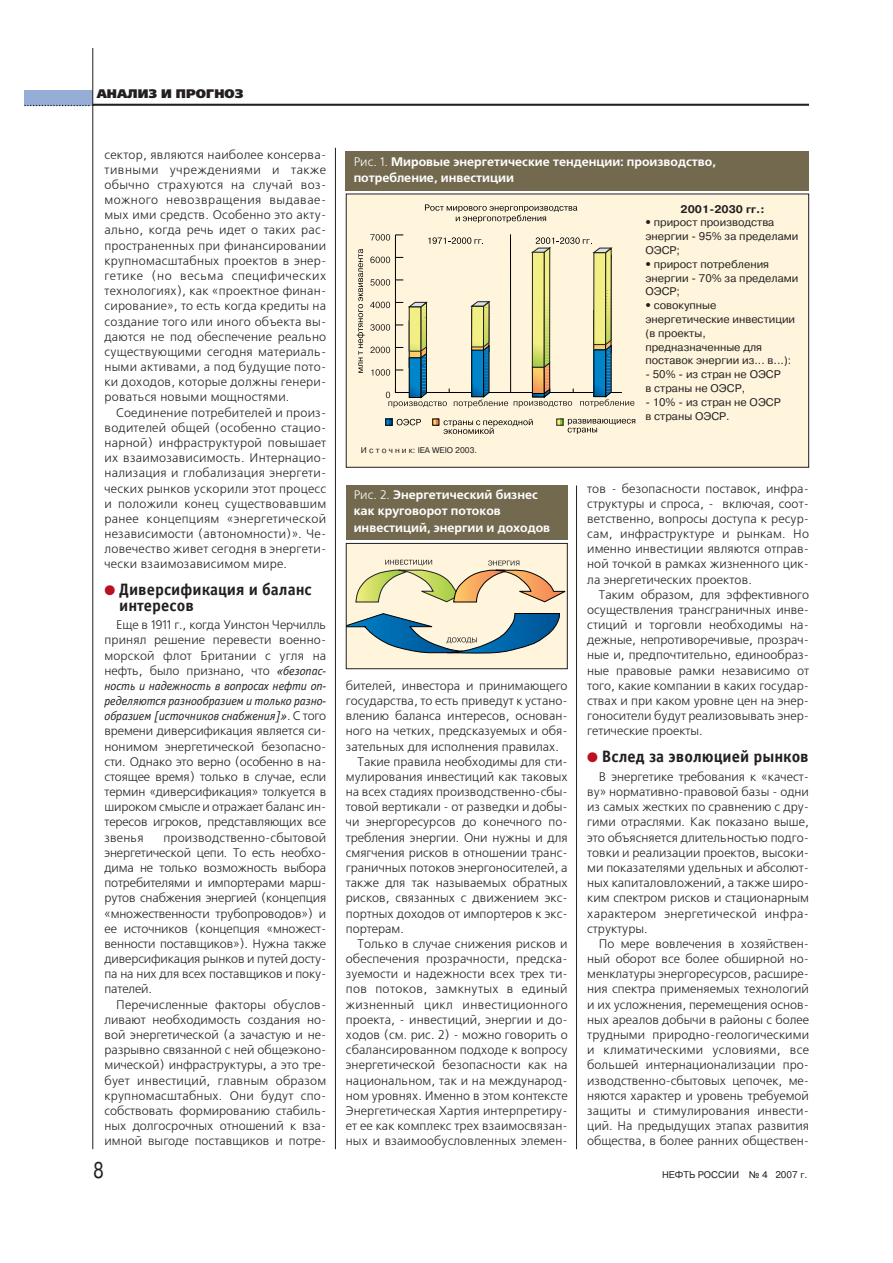
<style>
.page{position:relative;width:893px;height:1263px;background:#fff}
.page>*{position:absolute;margin:0;border:0;box-sizing:border-box;transform-origin:0 0}
.t1{font:22.65px "Pragmatica C";color:#231f20;scale:.82 1}
.t2{font:700 16.5px/16.5px "Officina Sans C";color:#231f20}
.t3{font:12.45px/15.1px "Free Set C";color:#231f20;text-align:justify}
.t4{font:700 12.45px/16.5px "Free Set C";color:#fff}
.t5{font:italic 12.45px/15.1px "Officina Sans C";letter-spacing:-.01em;color:#231f20;text-align:justify}
.t6{font:12.45px "Free Set C";letter-spacing:.03em;color:#231f20}
.t7{font:12.45px "Free Set Black C";color:#231f20}
.t8{font:11.1px/13.8px "Pragmatica C";color:#231f20}
.t9{font:700 11.1px "Pragmatica C";color:#231f20}
.t10{font:9.6px "Pragmatica C";color:#231f20}
.t11{font:8.25px "Pragmatica C";color:#231f20}
.s1{color:#ba1021}
.s2{font-family:"Officina Sans C";font-style:italic}
.s3{font-family:"Free Set C";font-style:normal}
.s4{font-weight:400}
.s5{font-family:"Officina Sans C"}
</style>
<div class="page">
<div style="left:25px;top:90px;width:68px;height:16px;background:#96add8"></div>
<svg style="left:25px;top:105px;width:65px;height:1px"></svg>
<hr style="left:93px;top:104px;width:716px;height:2px;background:#231f20">
<hr style="left:92px;top:49px;width:1px;height:1100px;background:#231f20">
<hr style="left:335px;top:148px;width:1px;height:1001px;background:#231f20">
<hr style="left:576px;top:485px;width:1px;height:664px;background:#231f20">
<div style="left:346px;top:543px;width:221px;height:126px;background:#fef5dc"></div>
<svg style="left:356px;top:560px;width:209px;height:42px"></svg>
<svg style="left:348px;top:613px;width:212px;height:41px"></svg>
<div style="left:346px;top:543px;width:221px;height:126px;border:1px solid #231f20"></div>
<div style="left:346px;top:485px;width:221px;height:55px;background:#72694e"></div>
<div style="left:346px;top:194px;width:462px;height:273px;background:#fef5dc"></div>
<div style="left:385px;top:419px;width:7px;height:6px;border:1px solid #000"></div>
<svg style="left:386px;top:419px;width:35px;height:6px"></svg>
<svg style="left:432px;top:419px;width:100px;height:15px"></svg>
<svg style="left:556px;top:419px;width:79px;height:15px"></svg>
<svg style="left:370px;top:234px;width:264px;height:174px"></svg>
<svg style="left:357px;top:249px;width:7px;height:124px"></svg>
<svg style="left:425px;top:204px;width:152px;height:19px"></svg>
<div style="left:346px;top:194px;width:463px;height:274px;border:1px solid #231f20"></div>
<div style="left:346px;top:152px;width:463px;height:39px;background:#72694e"></div>
<p class="t7" style="left:97px;top:89px;width:148px">АНАЛИЗ И ПРОГНОЗ</p>
<p class="t3" style="left:104px;top:148px;width:223px">сектор, являются наиболее консерва&shy;тивными учреждениями и также обычно страхуются на случай воз&shy;можного невозвращения выдавае&shy;мых ими средств. Особенно это акту&shy;ально, когда речь идет о таких рас&shy;пространенных при финансировании крупномасштабных проектов в энер&shy;гетике (но весьма специфических технологиях), как «проектное финан&shy;сирование», то есть когда кредиты на создание того или иного объекта вы&shy;даются не под обеспечение реально существующими сегодня материаль&shy;ными активами, а под будущие пото&shy;ки доходов, которые должны генери&shy;роваться новыми мощностями.</p>
<p class="t3" style="left:104px;top:406px;width:223px;text-indent:12px">Соединение потребителей и произ&shy;водителей общей (особенно стацио&shy;нарной) инфраструктурой повышает их взаимозависимость. Интернацио&shy;нализация и глобализация энергети&shy;ческих рынков ускорили этот процесс и положили конец существовавшим ранее концепциям «энергетической независимости (автономности)». Че&shy;ловечество живет сегодня в энергети&shy;чески взаимозависимом мире.</p>
<h2 class="t2" style="left:119px;top:583px;width:194px;text-indent:-15px"><span class="s1">●</span> Диверсификация и баланс интересов</h2>
<p class="t3" style="left:104px;top:618px;width:223px;text-indent:12px">Еще в 1911 г., когда Уинстон Черчилль принял решение перевести военно&shy;морской флот Британии с угля на нефть, было признано, что <span class="s2">«безопас-</span></p>
<p class="t5" style="left:104px;top:679px;width:223px">ность и надежность в вопросах нефти оп&shy;ределяются разнообразием и только разно&shy;образием [источников снабжения]»<span class="s3">. С того</span></p>
<p class="t3" style="left:104px;top:725px;width:223px">времени диверсификация является си&shy;нонимом энергетической безопасно&shy;сти. Однако это верно (особенно в на&shy;стоящее время) только в случае, если термин «диверсификация» толкуется в широком смысле и отражает баланс ин&shy;тересов игроков, представляющих все звенья</p>
<p class="t3" style="left:104px;top:831px;width:223px;text-indent:59px">производственно-сбытовой энергетической цепи. То есть необхо&shy;дима не только возможность выбора потребителями и импортерами марш&shy;рутов снабжения энергией (концепция «множественности трубопроводов») и ее источников (концепция «множест&shy;венности поставщиков»). Нужна также диверсификация рынков и путей досту&shy;па на них для всех поставщиков и поку&shy;пателей.</p>
<p class="t3" style="left:104px;top:998px;width:223px;text-indent:12px">Перечисленные факторы обуслов&shy;ливают необходимость создания но&shy;вой энергетической (а зачастую и не&shy;разрывно связанной с ней общеэконо&shy;мической) инфраструктуры, а это тре&shy;бует инвестиций, главным образом крупномасштабных. Они будут спо&shy;собствовать формированию стабиль&shy;ных долгосрочных отношений к вза&shy;имной выгоде поставщиков и потре-</p>
<p class="t4" style="left:354px;top:154px;width:364px"><span class="s4">Рис. 1.</span> Мировые энергетические тенденции: производство, потребление, инвестиции</p>
<p class="t9" style="left:680px;top:204px;width:86px">2001-2030 гг.:</p>
<p class="t8" style="left:645px;top:217px;width:155px"><span class="s5">•</span> прирост производства энергии - 95% за пределами<br>ОЭСР;</p>
<p class="t8" style="left:645px;top:258px;width:155px"><span class="s5">•</span> прирост потребления энергии - 70% за пределами<br>ОЭСР;</p>
<p class="t8" style="left:645px;top:299px;width:151px"><span class="s5">•</span> совокупные энергетические инвестиции (в проекты, предназначенные для поставок энергии из... в...):</p>
<p class="t8" style="left:645px;top:368px;width:137px">- 50% - из стран не ОЭСР в страны не ОЭСР,</p>
<p class="t8" style="left:645px;top:396px;width:137px">- 10% - из стран не ОЭСР в страны ОЭСР.</p>
<p class="t11" style="left:361px;top:447px;width:118px">И с т о ч н и к: IEA WEIO 2003.</p>
<p class="t4" style="left:354px;top:487px;width:198px"><span class="s4">Рис. 2.</span> Энергетический бизнес как круговорот потоков инвестиций, энергии и доходов</p>
<p class="t3" style="left:346px;top:679px;width:223px">бителей, инвестора и принимающего</p>
<p class="t3" style="left:346px;top:694px;width:223px">государства, то есть приведут к устано-</p>
<p class="t3" style="left:346px;top:709px;width:223px">влению баланса интересов, основан-</p>
<p class="t3" style="left:346px;top:725px;width:223px">ного на четких, предсказуемых и обя-</p>
<p class="t3" style="left:346px;top:740px;width:215px">зательных для исполнения правилах.</p>
<p class="t3" style="left:357px;top:755px;width:211px">Такие правила необходимы для сти-</p>
<p class="t3" style="left:346px;top:770px;width:223px">мулирования инвестиций как таковых</p>
<p class="t3" style="left:346px;top:785px;width:223px">на всех стадиях производственно-сбы-</p>
<p class="t3" style="left:346px;top:800px;width:223px">товой вертикали - от разведки и добы-</p>
<p class="t3" style="left:346px;top:816px;width:223px">чи энергоресурсов до конечного по-</p>
<p class="t3" style="left:346px;top:831px;width:223px">требления энергии. Они нужны и для</p>
<p class="t3" style="left:346px;top:846px;width:223px">смягчения рисков в отношении транс-</p>
<p class="t3" style="left:346px;top:861px;width:223px">граничных потоков энергоносителей, а</p>
<p class="t3" style="left:346px;top:876px;width:223px">также для так называемых обратных</p>
<p class="t3" style="left:346px;top:892px;width:223px">рисков, связанных с движением экс-</p>
<p class="t3" style="left:346px;top:907px;width:223px">портных доходов от импортеров к экс-</p>
<p class="t3" style="left:346px;top:922px;width:60px">портерам.</p>
<p class="t3" style="left:357px;top:937px;width:211px">Только в случае снижения рисков и</p>
<p class="t3" style="left:346px;top:952px;width:223px">обеспечения прозрачности, предска-</p>
<p class="t3" style="left:346px;top:967px;width:223px">зуемости и надежности всех трех ти-</p>
<p class="t6" style="left:346px;top:984px;width:223px">пов потоков, замкнутых в единый</p>
<p class="t6" style="left:346px;top:999px;width:223px">жизненный цикл инвестиционного</p>
<p class="t3" style="left:346px;top:1013px;width:223px">проекта, - инвестиций, энергии и до-</p>
<p class="t3" style="left:346px;top:1028px;width:223px">ходов (см. рис. 2) - можно говорить о</p>
<p class="t3" style="left:346px;top:1043px;width:223px">сбалансированном подходе к вопросу</p>
<p class="t3" style="left:346px;top:1059px;width:223px">энергетической безопасности как на</p>
<p class="t3" style="left:346px;top:1074px;width:223px">национальном, так и на международ-</p>
<p class="t3" style="left:346px;top:1089px;width:223px">ном уровнях. Именно в этом контексте</p>
<p class="t3" style="left:346px;top:1104px;width:223px">Энергетическая Хартия интерпретиру-</p>
<p class="t3" style="left:346px;top:1119px;width:223px">ет ее как комплекс трех взаимосвязан-</p>
<p class="t3" style="left:346px;top:1134px;width:223px">ных и взаимообусловленных элемен-</p>
<p class="t3" style="left:587px;top:482px;width:223px">тов - безопасности поставок, инфра&shy;структуры и спроса, - включая, соот&shy;ветственно, вопросы доступа к ресур&shy;сам, инфраструктуре и рынкам. Но именно инвестиции являются отправ&shy;ной точкой в рамках жизненного цик&shy;ла энергетических проектов.</p>
<p class="t3" style="left:587px;top:588px;width:223px;text-indent:12px">Таким образом, для эффективного осуществления трансграничных инве&shy;стиций и торговли необходимы на&shy;дежные, непротиворечивые, прозрач&shy;ные и, предпочтительно, единообраз&shy;ные правовые рамки независимо от того, какие компании в каких государ&shy;ствах и при каком уровне цен на энер&shy;гоносители будут реализовывать энер&shy;гетические проекты.</p>
<h2 class="t2" style="left:587px;top:750px;width:223px"><span class="s1">●</span> Вслед за эволюцией рынков</h2>
<p class="t3" style="left:587px;top:770px;width:223px;text-indent:12px">В энергетике требования к «качест&shy;ву» нормативно-правовой базы - одни из самых жестких по сравнению с дру&shy;гими отраслями. Как показано выше, это объясняется длительностью подго&shy;товки и реализации проектов, высоки&shy;ми показателями удельных и абсолют&shy;ных капиталовложений, а также широ&shy;ким спектром рисков и стационарным характером энергетической инфра&shy;структуры.</p>
<p class="t3" style="left:587px;top:937px;width:223px;text-indent:12px">По мере вовлечения в хозяйствен&shy;ный оборот все более обширной но&shy;менклатуры энергоресурсов, расшире&shy;ния спектра применяемых технологий и их усложнения, перемещения основ&shy;ных ареалов добычи в районы с более трудными природно-геологическими и климатическими условиями, все большей интернационализации про&shy;изводственно-сбытовых цепочек, ме&shy;няются характер и уровень требуемой защиты и стимулирования инвести&shy;ций. На предыдущих этапах развития общества, в более ранних обществен-</p>
<h1 class="t1" style="left:93px;top:1160px;width:15px">8</h1>
<p class="t10" style="left:662px;top:1171px;width:147px">НЕФТЬ РОССИИ № 4 2007 г.</p>
</div>
